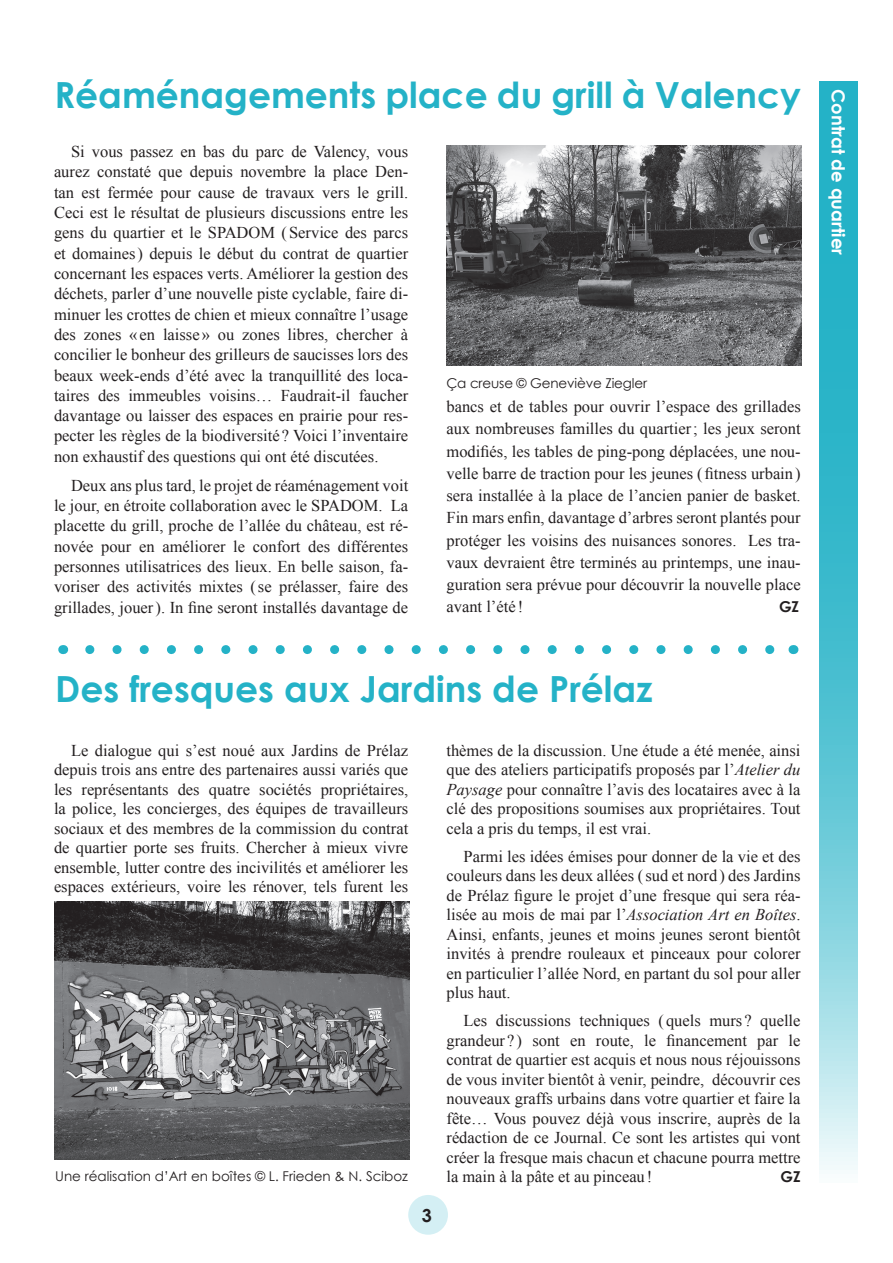
<style>
.page{position:relative;width:893px;height:1263px;background:#fff}
.page>*{position:absolute;margin:0;border:0;box-sizing:border-box;transform-origin:0 0}
.t1{font:700 36px "Century Gothic";color:#24b2c7}
.t2{font:700 18px "Century Gothic";color:#fff}
.t3{font:700 18px "Century Gothic";color:#231f20}
.t4{font:16.5px/19.5px "Times New Roman";color:#231f20;text-align:justify}
.t5{font:700 15px "Century Gothic";color:#231f20}
.t6{font:13.5px "Century Gothic";color:#231f20}
.s1{font-style:italic}
</style>
<div class="page">
<div style="left:408px;top:1195px;width:40px;height:40px;background:#d4eff4;border-radius:50%"></div>
<svg style="left:819px;top:81px;width:39px;height:1089px;background:#59c4d4"></svg>
<img style="left:446px;top:146px;width:355px;height:220px">
<img style="left:54px;top:901px;width:355px;height:259px">
<svg style="left:90px;top:645px;width:685px;height:9px"></svg>
<h1 class="t1" style="left:54px;top:67px;width:748px">Réaménagements place du grill à Valency</h1>
<p class="t4" style="left:54px;top:141px;width:356px;line-height:20.2px;text-indent:17px">Si vous passez en bas du parc de Valency, vous aurez constaté que depuis novembre la place Den&shy;tan est fermée pour cause de travaux vers le grill.<br>Ceci est le résultat de plusieurs discussions entre les gens du quartier et le SPADOM (Service des parcs et domaines) depuis le début du contrat de quartier concernant les espaces verts. Améliorer la gestion des déchets, parler d’une nouvelle piste cyclable, faire di&shy;minuer les crottes de chien et mieux connaître l’usage des zones « en laisse» ou zones libres, chercher à concilier le bonheur des grilleurs de saucisses lors des beaux week-ends d’été avec la tranquillité des loca&shy;taires des immeubles voisins… Faudrait-il faucher davantage ou laisser des espaces en prairie pour res&shy;pecter les règles de la biodiversité ? Voici l’inventaire non exhaustif des questions qui ont été discutées.</p>
<p class="t4" style="left:54px;top:475px;width:356px;line-height:20.2px;text-indent:17px">Deux ans plus tard, le projet de réaménagement voit le jour, en étroite collaboration avec le SPADOM. La placette du grill, proche de l’allée du château, est ré&shy;novée pour en améliorer le confort des différentes personnes utilisatrices des lieux. En belle saison, fa&shy;voriser des activités mixtes (se prélasser, faire des grillades, jouer). In fine seront installés davantage de</p>
<p class="t6" style="left:446px;top:373px;width:202px">Ça creuse © Geneviève Ziegler</p>
<p class="t4" style="left:446px;top:395px;width:356px;line-height:22.2px">bancs et de tables pour ouvrir l’espace des grillades aux nombreuses familles du quartier; les jeux seront modifiés, les tables de ping-pong déplacées, une nou&shy;velle barre de traction pour les jeunes (fitness urbain) sera installée à la place de l’ancien panier de basket.<br>Fin mars enfin, davantage d’arbres seront plantés pour protéger les voisins des nuisances sonores. Les tra&shy;vaux devraient être terminés au printemps, une inau&shy;guration sera prévue pour découvrir la nouvelle place avant l’été !</p>
<p class="t5" style="left:779px;top:595px;width:22px">GZ</p>
<h1 class="t1" style="left:55px;top:662px;width:599px">Des fresques aux Jardins de Prélaz</h1>
<p class="t4" style="left:54px;top:740px;width:356px;text-indent:17px">Le dialogue qui s’est noué aux Jardins de Prélaz depuis trois ans entre des partenaires aussi variés que les représentants des quatre sociétés propriétaires, la police, les concierges, des équipes de travailleurs sociaux et des membres de la commission du contrat de quartier porte ses fruits. Chercher à mieux vivre ensemble, lutter contre des incivilités et améliorer les espaces extérieurs, voire les rénover, tels furent les</p>
<p class="t4" style="left:446px;top:740px;width:355px">thèmes de la discussion. Une étude a été menée, ainsi que des ateliers participatifs proposés par l’<span class="s1">Atelier du Paysage</span> pour connaître l’avis des locataires avec à la clé des propositions soumises aux propriétaires. Tout cela a pris du temps, il est vrai.</p>
<p class="t4" style="left:446px;top:846px;width:356px;text-indent:17px">Parmi les idées émises pour donner de la vie et des couleurs dans les deux allées (sud et nord ) des Jardins de Prélaz figure le projet d’une fresque qui sera réa&shy;lisée au mois de mai par l’<span class="s1">Association Art en Boîtes</span>.<br>Ainsi, enfants, jeunes et moins jeunes seront bientôt invités à prendre rouleaux et pinceaux pour colorer en particulier l’allée Nord, en partant du sol pour aller plus haut.</p>
<p class="t4" style="left:446px;top:1011px;width:355px;text-indent:17px">Les discussions techniques (quels murs ? quelle grandeur ? ) sont en route, le financement par le contrat de quartier est acquis et nous nous réjouissons de vous inviter bientôt à venir, peindre, découvrir ces nouveaux graffs urbains dans votre quartier et faire la fête… Vous pouvez déjà vous inscrire, auprès de la rédaction de ce Journal. Ce sont les artistes qui vont créer la fresque mais chacun et chacune pourra mettre la main à la pâte et au pinceau!</p>
<p class="t6" style="left:55px;top:1167px;width:354px">Une réalisation d’Art en boîtes © L. Frieden &amp; N. Sciboz</p>
<p class="t5" style="left:780px;top:1165px;width:22px">GZ</p>
<p class="t3" style="left:422px;top:1201px;width:12px">3</p>
<p class="t2" style="left:852px;top:89px;width:167px;rotate:90deg">Contrat de quartier</p>
</div>
